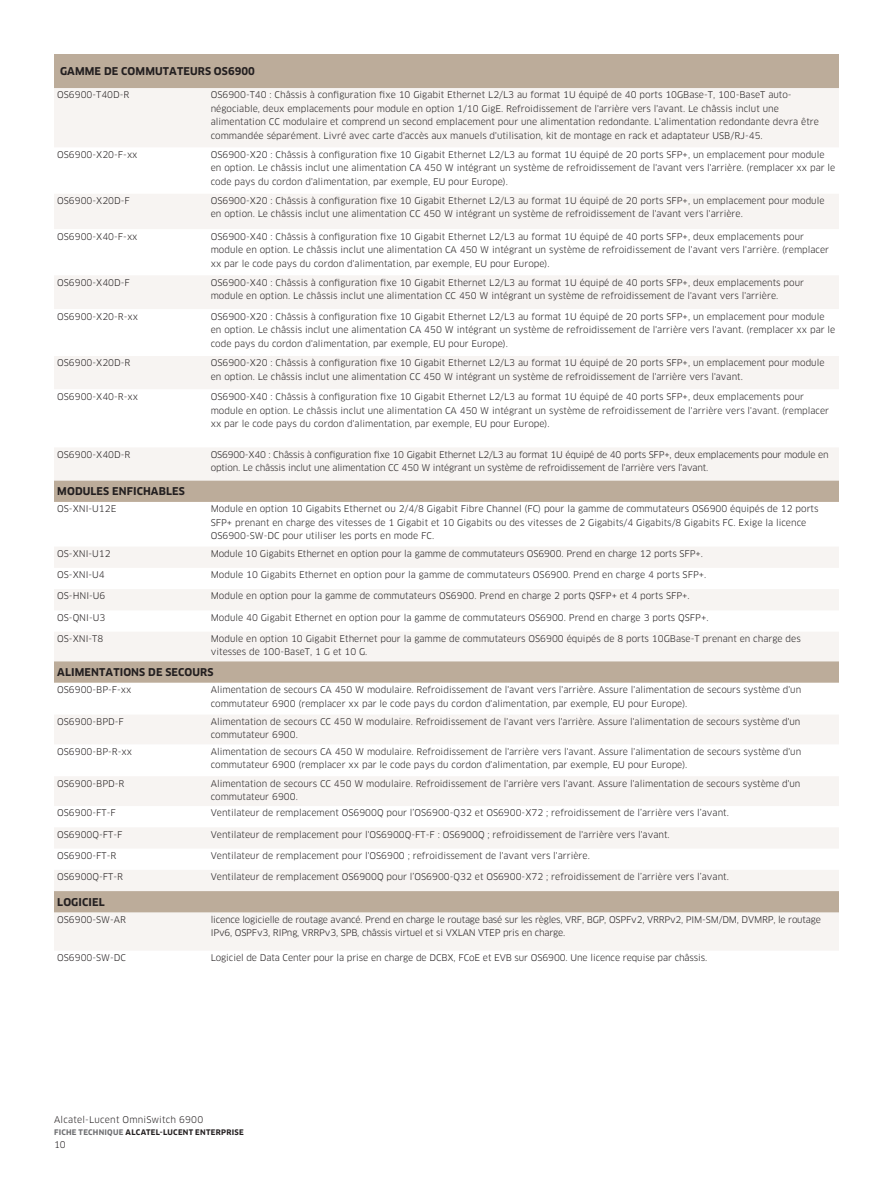
<style>
.page{position:relative;width:893px;height:1191px;background:#fff}
.page>*{position:absolute;margin:0;border:0;box-sizing:border-box;transform-origin:0 0}
.Table_head{font:700 10.5px "Clan OT";letter-spacing:.01em;color:#231f20}
.Table_text{font:9px/13.5px "Clan OT";color:#231f20}
.Table_text-2{font:9px/13.5px "Clan OT";letter-spacing:-.02em;color:#231f20}
.Table_text-3{font:9px "Clan OT";letter-spacing:.02em;color:#231f20}
.t1{font:700 7.5px "Clan OT";letter-spacing:.03em;color:#231f20}
.s1{color:#6c6d70}
</style>
<div class="page">
<div style="left:54px;top:54px;width:785px;height:34px;background:#bcac9a"></div>
<div style="left:54px;top:88px;width:785px;height:59px;background:#f7f4f2"></div>
<svg style="left:54px;top:194px;width:785px;height:115px;fill:#f7f4f2"></svg>
<div style="left:54px;top:356px;width:785px;height:33px;background:#f7f4f2"></div>
<div style="left:54px;top:448px;width:785px;height:502px;background:#f7f4f2"></div>
<svg style="left:54px;top:480px;width:785px;height:432px"></svg>
<p class="Table_head" style="left:60px;top:65px;width:196px">GAMME DE COMMUTATEURS OS6900</p>
<p class="Table_text" style="left:57px;top:88px;width:74px">OS6900-T40D-R</p>
<p class="Table_text" style="left:211px;top:88px;width:610px">OS6900-T40 : Châssis à configuration fixe 10 Gigabit Ethernet L2/L3 au format 1U équipé de 40 ports 10GBase-T, 100-BaseT auto&shy;négociable, deux emplacements pour module en option 1/10 GigE. Refroidissement de l'arrière vers l'avant. Le châssis inclut une alimentation CC modulaire et comprend un second emplacement pour une alimentation redondante. L'alimentation redondante devra être commandée séparément. Livré avec carte d'accès aux manuels d'utilisation, kit de montage en rack et adaptateur USB/RJ-45.</p>
<p class="Table_text" style="left:57px;top:148px;width:82px">OS6900-X20-F-xx</p>
<p class="Table_text" style="left:211px;top:148px;width:626px">OS6900-X20 : Châssis à configuration fixe 10 Gigabit Ethernet L2/L3 au format 1U équipé de 20 ports SFP+, un emplacement pour module en option. Le châssis inclut une alimentation CA 450 W intégrant un système de refroidissement de l'avant vers l'arrière. (remplacer xx par le code pays du cordon d'alimentation, par exemple, EU pour Europe).</p>
<p class="Table_text" style="left:57px;top:194px;width:74px">OS6900-X20D-F</p>
<p class="Table_text" style="left:211px;top:194px;width:615px">OS6900-X20 : Châssis à configuration fixe 10 Gigabit Ethernet L2/L3 au format 1U équipé de 20 ports SFP+, un emplacement pour module en option. Le châssis inclut une alimentation CC 450 W intégrant un système de refroidissement de l'avant vers l'arrière.</p>
<p class="Table_text" style="left:57px;top:229px;width:82px">OS6900-X40-F-xx</p>
<p class="Table_text" style="left:211px;top:229px;width:620px">OS6900-X40 : Châssis à configuration fixe 10 Gigabit Ethernet L2/L3 au format 1U équipé de 40 ports SFP+, deux emplacements pour module en option. Le châssis inclut une alimentation CA 450 W intégrant un système de refroidissement de l'avant vers l'arrière. (remplacer xx par le code pays du cordon d'alimentation, par exemple, EU pour Europe).</p>
<p class="Table_text" style="left:57px;top:275px;width:74px">OS6900-X40D-F</p>
<p class="Table_text" style="left:211px;top:275px;width:595px">OS6900-X40 : Châssis à configuration fixe 10 Gigabit Ethernet L2/L3 au format 1U équipé de 40 ports SFP+, deux emplacements pour module en option. Le châssis inclut une alimentation CC 450 W intégrant un système de refroidissement de l'avant vers l'arrière.</p>
<p class="Table_text" style="left:57px;top:309px;width:82px">OS6900-X20-R-xx</p>
<p class="Table_text" style="left:211px;top:309px;width:626px">OS6900-X20 : Châssis à configuration fixe 10 Gigabit Ethernet L2/L3 au format 1U équipé de 20 ports SFP+, un emplacement pour module en option. Le châssis inclut une alimentation CA 450 W intégrant un système de refroidissement de l'arrière vers l'avant. (remplacer xx par le code pays du cordon d'alimentation, par exemple, EU pour Europe).</p>
<p class="Table_text" style="left:57px;top:356px;width:75px">OS6900-X20D-R</p>
<p class="Table_text" style="left:211px;top:356px;width:615px">OS6900-X20 : Châssis à configuration fixe 10 Gigabit Ethernet L2/L3 au format 1U équipé de 20 ports SFP+, un emplacement pour module en option. Le châssis inclut une alimentation CC 450 W intégrant un système de refroidissement de l'arrière vers l'avant.</p>
<p class="Table_text" style="left:57px;top:390px;width:82px">OS6900-X40-R-xx</p>
<p class="Table_text" style="left:211px;top:390px;width:620px">OS6900-X40 : Châssis à configuration fixe 10 Gigabit Ethernet L2/L3 au format 1U équipé de 40 ports SFP+, deux emplacements pour module en option. Le châssis inclut une alimentation CA 450 W intégrant un système de refroidissement de l'arrière vers l'avant. (remplacer xx par le code pays du cordon d'alimentation, par exemple, EU pour Europe).</p>
<p class="Table_text" style="left:57px;top:448px;width:75px">OS6900-X40D-R</p>
<p class="Table_text-2" style="left:211px;top:448px;width:619px">OS6900-X40 : Châssis à configuration fixe 10 Gigabit Ethernet L2/L3 au format 1U équipé de 40 ports SFP+, deux emplacements pour module en option. Le châssis inclut une alimentation CC 450 W intégrant un système de refroidissement de l'arrière vers l'avant.</p>
<p class="Table_head" style="left:57px;top:485px;width:129px">MODULES ENFICHABLES</p>
<p class="Table_text" style="left:57px;top:502px;width:61px">OS-XNI-U12E</p>
<p class="Table_text" style="left:211px;top:502px;width:609px">Module en option 10 Gigabits Ethernet ou 2/4/8 Gigabit Fibre Channel (FC) pour la gamme de commutateurs OS6900 équipés de 12 ports<br>SFP+ prenant en charge des vitesses de 1 Gigabit et 10 Gigabits ou des vitesses de 2 Gigabits/4 Gigabits/8 Gigabits FC. Exige la licence<br>OS6900-SW-DC pour utiliser les ports en mode FC.</p>
<p class="Table_text" style="left:57px;top:547px;width:55px">OS-XNI-U12</p>
<p class="Table_text" style="left:211px;top:547px;width:494px">Module 10 Gigabits Ethernet en option pour la gamme de commutateurs OS6900. Prend en charge 12 ports SFP+.</p>
<p class="Table_text" style="left:57px;top:568px;width:49px">OS-XNI-U4</p>
<p class="Table_text" style="left:211px;top:568px;width:497px">Module 10 Gigabits Ethernet en option pour la gamme de commutateurs OS6900. Prend en charge 4 ports SFP+.</p>
<p class="Table_text" style="left:57px;top:589px;width:50px">OS-HNI-U6</p>
<p class="Table_text" style="left:211px;top:589px;width:480px">Module en option pour la gamme de commutateurs OS6900. Prend en charge 2 ports QSFP+ et 4 ports SFP+.</p>
<p class="Table_text" style="left:57px;top:610px;width:50px">OS-QNI-U3</p>
<p class="Table_text" style="left:211px;top:610px;width:499px">Module 40 Gigabit Ethernet en option pour la gamme de commutateurs OS6900. Prend en charge 3 ports QSFP+.</p>
<p class="Table_text" style="left:57px;top:632px;width:48px">OS-XNI-T8</p>
<p class="Table_text" style="left:211px;top:632px;width:591px">Module en option 10 Gigabit Ethernet pour la gamme de commutateurs OS6900 équipés de 8 ports 10GBase-T prenant en charge des vitesses de 100-BaseT, 1 G et 10 G.</p>
<p class="Table_head" style="left:57px;top:666px;width:158px">ALIMENTATIONS DE SECOURS</p>
<p class="Table_text" style="left:57px;top:683px;width:76px">OS6900-BP-F-xx</p>
<p class="Table_text" style="left:211px;top:683px;width:592px">Alimentation de secours CA 450 W modulaire. Refroidissement de l'avant vers l'arrière. Assure l'alimentation de secours système d'un commutateur 6900 (remplacer xx par le code pays du cordon d'alimentation, par exemple, EU pour Europe).</p>
<p class="Table_text" style="left:57px;top:715px;width:68px">OS6900-BPD-F</p>
<p class="Table_text" style="left:211px;top:715px;width:591px">Alimentation de secours CC 450 W modulaire. Refroidissement de l'avant vers l'arrière. Assure l'alimentation de secours système d'un commutateur 6900.</p>
<p class="Table_text" style="left:57px;top:744px;width:76px">OS6900-BP-R-xx</p>
<p class="Table_text" style="left:211px;top:744px;width:592px">Alimentation de secours CA 450 W modulaire. Refroidissement de l'arrière vers l'avant. Assure l'alimentation de secours système d'un commutateur 6900 (remplacer xx par le code pays du cordon d'alimentation, par exemple, EU pour Europe).</p>
<p class="Table_text" style="left:57px;top:776px;width:69px">OS6900-BPD-R</p>
<p class="Table_text" style="left:211px;top:776px;width:591px">Alimentation de secours CC 450 W modulaire. Refroidissement de l'arrière vers l'avant. Assure l'alimentation de secours système d'un commutateur 6900.</p>
<p class="Table_text" style="left:57px;top:806px;width:60px">OS6900-FT-F</p>
<p class="Table_text" style="left:211px;top:806px;width:520px">Ventilateur de remplacement OS6900Q pour l’OS6900-Q32 et OS6900-X72 ; refroidissement de l’arrière vers l’avant.</p>
<p class="Table_text" style="left:57px;top:827px;width:67px">OS6900Q-FT-F</p>
<p class="Table_text" style="left:211px;top:827px;width:460px">Ventilateur de remplacement pour l'OS6900Q-FT-F : OS6900Q ; refroidissement de l'arrière vers l'avant.</p>
<p class="Table_text" style="left:57px;top:849px;width:61px">OS6900-FT-R</p>
<p class="Table_text" style="left:211px;top:849px;width:381px">Ventilateur de remplacement pour l'OS6900 ; refroidissement de l'avant vers l'arrière.</p>
<p class="Table_text" style="left:57px;top:870px;width:67px">OS6900Q-FT-R</p>
<p class="Table_text" style="left:211px;top:870px;width:520px">Ventilateur de remplacement OS6900Q pour l’OS6900-Q32 et OS6900-X72 ; refroidissement de l’arrière vers l’avant.</p>
<p class="Table_head" style="left:57px;top:896px;width:49px">LOGICIEL</p>
<p class="Table_text" style="left:57px;top:912px;width:70px">OS6900-SW-AR</p>
<p class="Table_text-2" style="left:211px;top:912px;width:612px">licence logicielle de routage avancé. Prend en charge le routage basé sur les règles, VRF, BGP, OSPFv2, VRRPv2, PIM-SM/DM, DVMRP, le routage<br>IPv6, OSPFv3, RIPng, VRRPv3, SPB, châssis virtuel et si VXLAN VTEP pris en charge.</p>
<p class="Table_text" style="left:57px;top:951px;width:70px">OS6900-SW-DC</p>
<p class="Table_text" style="left:211px;top:951px;width:498px">Logiciel de Data Center pour la prise en charge de DCBX, FCoE et EVB sur OS6900. Une licence requise par châssis.</p>
<p class="Table_text-3" style="left:54px;top:1114px;width:151px">Alcatel-Lucent OmniSwitch 6900</p>
<p class="t1" style="left:54px;top:1127px;width:191px"><span class="s1">FICHE TECHNIQUE</span> ALCATEL-LUCENT ENTERPRISE</p>
<p class="Table_text" style="left:54px;top:1138px;width:13px">10</p>
</div>
